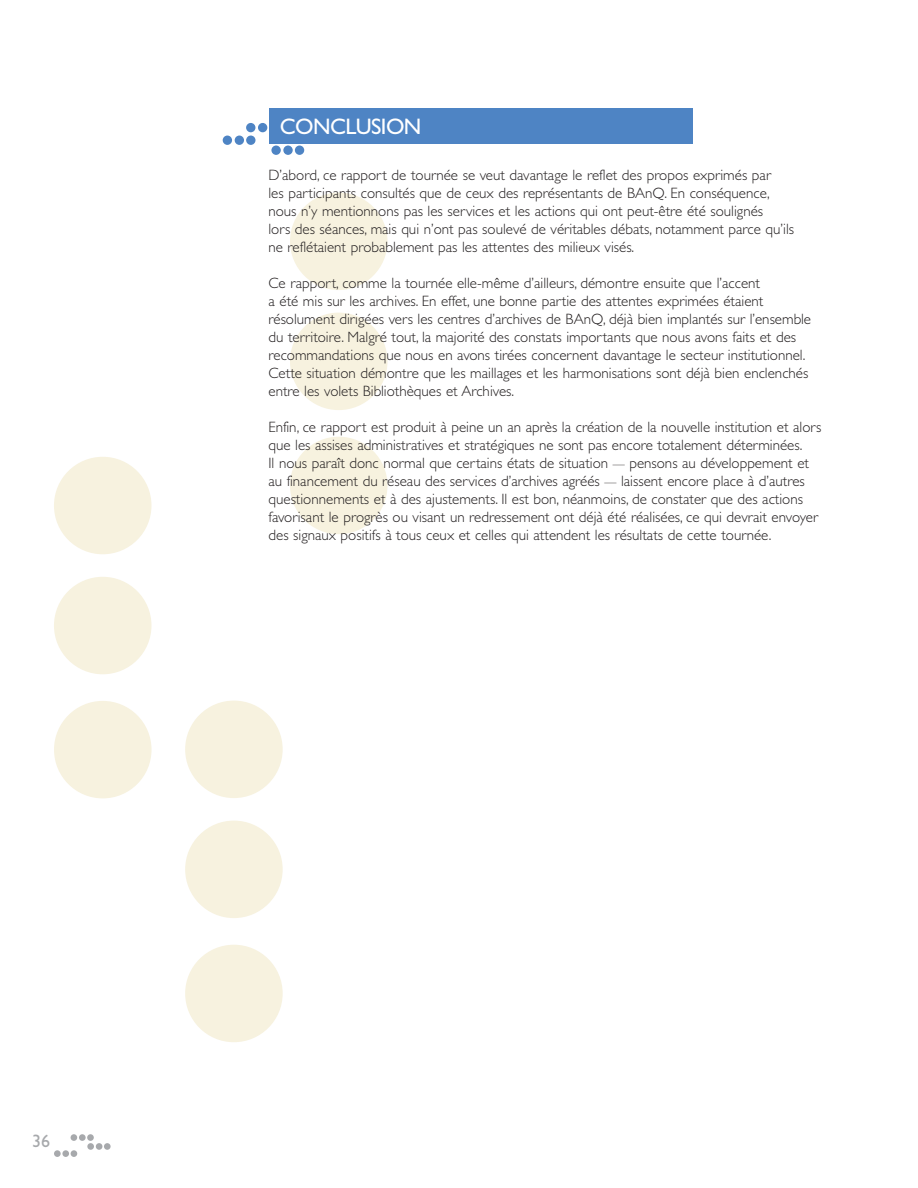
<style>
.page{position:relative;width:918px;height:1188px;background:#fff}
.page>*{position:absolute;margin:0;border:0;box-sizing:border-box;transform-origin:0 0}
.t1{font:22.5px "Gill Sans";letter-spacing:-.025em;color:#fff}
.t2{font:18px "Gill Sans";color:#a7a9ac}
.t3{font:300 15px/18px "Gill Sans";color:#231f20}
.s1{font-size:12px}
</style>
<div class="page">
<div style="left:87px;top:1134px;width:7px;height:7px;background:#a7a9ac;border-radius:50%"></div>
<div style="left:79px;top:1134px;width:7px;height:7px;background:#a7a9ac;border-radius:50%"></div>
<div style="left:71px;top:1134px;width:6px;height:7px;background:#a7a9ac;border-radius:50%"></div>
<div style="left:104px;top:1143px;width:7px;height:7px;background:#a7a9ac;border-radius:50%"></div>
<div style="left:96px;top:1143px;width:6px;height:7px;background:#a7a9ac;border-radius:50%"></div>
<div style="left:87px;top:1143px;width:7px;height:7px;background:#a7a9ac;border-radius:50%"></div>
<div style="left:71px;top:1150px;width:6px;height:7px;background:#a7a9ac;border-radius:50%"></div>
<div style="left:62px;top:1150px;width:7px;height:7px;background:#a7a9ac;border-radius:50%"></div>
<div style="left:54px;top:1150px;width:7px;height:7px;background:#a7a9ac;border-radius:50%"></div>
<div style="left:54px;top:457px;width:97px;height:97px;background:#f7f2df;border-radius:50%"></div>
<div style="left:54px;top:577px;width:97px;height:97px;background:#f7f2df;border-radius:50%"></div>
<div style="left:54px;top:701px;width:98px;height:97px;background:#f7f2df;border-radius:50%"></div>
<div style="left:185px;top:701px;width:98px;height:97px;background:#f7f2df;border-radius:50%"></div>
<div style="left:185px;top:821px;width:98px;height:97px;background:#f7f2df;border-radius:50%"></div>
<div style="left:185px;top:945px;width:98px;height:97px;background:#f7f2df;border-radius:50%"></div>
<div style="left:290px;top:193px;width:98px;height:97px;background:#f7f2df;border-radius:50%"></div>
<div style="left:290px;top:313px;width:98px;height:97px;background:#f7f2df;border-radius:50%"></div>
<div style="left:290px;top:437px;width:98px;height:97px;background:#f7f2df;border-radius:50%"></div>
<div style="left:269px;top:108px;width:424px;height:36px;background:#4e84c4"></div>
<div style="left:258px;top:123px;width:9px;height:9px;background:#4e84c4;border-radius:50%"></div>
<div style="left:246px;top:123px;width:9px;height:9px;background:#4e84c4;border-radius:50%"></div>
<div style="left:246px;top:136px;width:10px;height:9px;background:#4e84c4;border-radius:50%"></div>
<div style="left:235px;top:136px;width:9px;height:9px;background:#4e84c4;border-radius:50%"></div>
<div style="left:223px;top:136px;width:9px;height:9px;background:#4e84c4;border-radius:50%"></div>
<div style="left:295px;top:146px;width:9px;height:9px;background:#4e84c4;border-radius:50%"></div>
<div style="left:283px;top:146px;width:10px;height:9px;background:#4e84c4;border-radius:50%"></div>
<div style="left:271px;top:146px;width:10px;height:9px;background:#4e84c4;border-radius:50%"></div>
<h1 class="t1" style="left:280px;top:118px;width:143px">CONCLUSION</h1>
<p class="t3" style="left:269px;top:168px;width:527px">D’abord, ce rapport de tournée se veut davantage le reflet des propos exprimés par<br>les participants consultés que de ceux des représentants de BAnQ. En conséquence, nous n’y mentionnons pas les services et les actions qui ont peut-être été soulignés<br>lors des séances, mais qui n’ont pas soulevé de véritables débats, notamment parce qu’ils ne reflétaient probablement pas les attentes des milieux visés.</p>
<p class="t3" style="left:269px;top:276px;width:544px">Ce rapport, comme la tournée elle-même d’ailleurs, démontre ensuite que l’accent<br>a été mis sur les archives. En effet, une bonne partie des attentes exprimées étaient résolument dirigées vers les centres d’archives de BAnQ, déjà bien implantés sur l’ensemble du territoire. Malgré tout, la majorité des constats importants que nous avons faits et des recommandations que nous en avons tirées concernent davantage le secteur institutionnel.<br>Cette situation démontre que les maillages et les harmonisations sont déjà bien enclenchés entre les volets Bibliothèques et Archives.</p>
<p class="t3" style="left:269px;top:420px;width:554px">Enfin, ce rapport est produit à peine un an après la création de la nouvelle institution et alors que les assises administratives et stratégiques ne sont pas encore totalement déterminées.<br>Il nous paraît donc normal que certains états de situation <span class="s1">—</span> pensons au développement et au financement du réseau des services d’archives agréés <span class="s1">—</span> laissent encore place à d’autres questionnements et à des ajustements. Il est bon, néanmoins, de constater que des actions favorisant le progrès ou visant un redressement ont déjà été réalisées, ce qui devrait envoyer des signaux positifs à tous ceux et celles qui attendent les résultats de cette tournée.</p>
<p class="t2" style="left:32px;top:1134px;width:19px">36</p>
</div>
